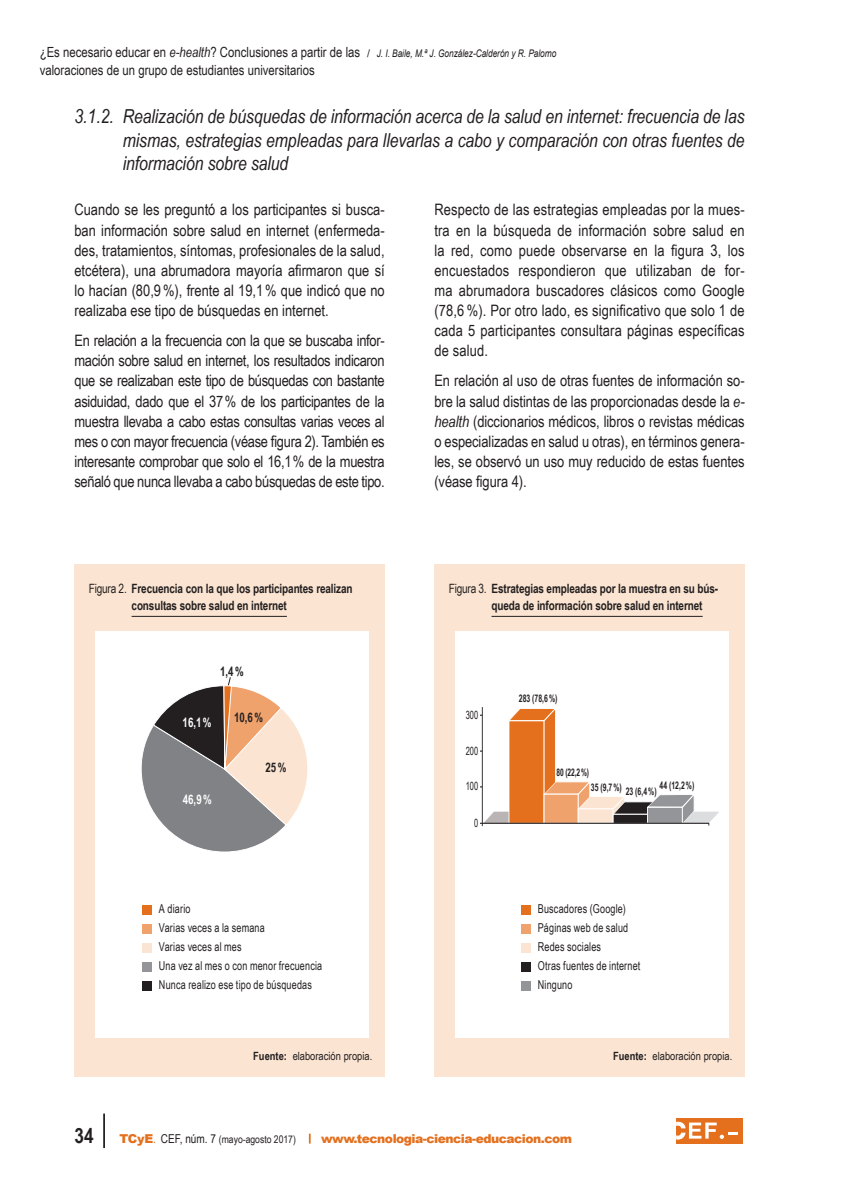
<style>
.page{position:relative;width:844px;height:1191px;background:#fff}
.page>*{position:absolute;margin:0;border:0;box-sizing:border-box;transform-origin:0 0}
.epigrafe_1_1_1{font:italic 19.25px/23.6px "Arial Narrow";letter-spacing:-.005em;color:#231f20;text-align:justify}
.texto_general{font:15.75px/20.1px "Arial Narrow";color:#231f20;text-align:justify}
.t1{font:14px/17.5px "Arial Narrow";color:#231f20}
.t2{font:700 13.12px "Arial Narrow";color:#231f20;scale:.9 1}
.t3{font:700 13.12px "Arial Narrow";color:#fff;scale:.9 1}
.texto_general-2{font:700 12.78px/17.2px "Arial Narrow";letter-spacing:-.01em;color:#231f20;scale:.95 1}
.t4{font:12.25px "Arial Narrow";letter-spacing:.015em;color:#231f20;scale:.9 1}
.t5{font:900 12.25px "Arial";letter-spacing:-.04em;color:#e4701e}
.t6{font:11.55px "Arial Narrow";color:#231f20;scale:.69 1}
.nota_al_pie{font:11.38px "Arial Narrow";color:#231f20}
.t7{font:11.38px "Arial Narrow";color:#231f20;scale:.8 1}
.t8{font:700 10.5px "Arial Narrow";color:#231f20;scale:.8 1}
.t9{font:10.5px "Arial Narrow";color:#231f20}
.t10{font:700 10.5px "Arial Narrow";color:#231f20;scale:.77 1}
.s1{font-style:italic}
.s2{font-family:"Arial";font-size:10.5px}
.s3{font-family:"Arial";font-style:italic;font-size:10.5px}
.s4{font-weight:400}
.s5{font-weight:700}
.s6{font-weight:700;font-size:21px}
.s7{font-family:"Arial";font-weight:900;font-size:12.25px;color:#e4701e}
.s8{font-size:12.25px;color:#e4701e}
.s9{font-size:12.25px}
</style>
<div class="page">
<hr style="left:103px;top:1113px;width:2px;height:35px;background:#231f20">
<div style="left:676px;top:1118px;width:66px;height:25px;background:#e4701e"></div>
<svg style="left:676px;top:1122px;width:62px;height:17px"></svg>
<div style="left:74px;top:564px;width:310px;height:512px;background:#fbe5d2"></div>
<hr style="left:131px;top:616px;width:156px;height:1px;background:#231f20">
<div style="left:95px;top:631px;width:274px;height:407px;background:#fff"></div>
<svg style="left:141px;top:677px;width:167px;height:175px"></svg>
<div style="left:142px;top:905px;width:10px;height:9px;background:#e4701e"></div>
<div style="left:142px;top:924px;width:10px;height:9px;background:#efa26c"></div>
<div style="left:142px;top:942px;width:10px;height:10px;background:#fbe5d2"></div>
<div style="left:142px;top:961px;width:10px;height:10px;background:#939598"></div>
<div style="left:142px;top:980px;width:10px;height:10px;background:#231f20"></div>
<div style="left:434px;top:564px;width:310px;height:512px;background:#fbe5d2"></div>
<hr style="left:491px;top:616px;width:211px;height:1px;background:#231f20">
<div style="left:455px;top:631px;width:273px;height:407px;background:#fff"></div>
<hr style="left:482px;top:707px;width:1px;height:119px;background:#231f20">
<svg style="left:480px;top:707px;width:239px;height:118px"></svg>
<div style="left:521px;top:905px;width:9px;height:9px;background:#e4701e"></div>
<div style="left:521px;top:924px;width:9px;height:9px;background:#efa26c"></div>
<div style="left:521px;top:942px;width:9px;height:10px;background:#fbe5d2"></div>
<div style="left:521px;top:961px;width:9px;height:10px;background:#231f20"></div>
<div style="left:521px;top:980px;width:9px;height:10px;background:#939598"></div>
<p class="t1" style="left:40px;top:43px;width:518px">¿Es necesario educar en <span class="s1">e-health</span>? Conclusiones a partir de las <span class="s2">/</span> <span class="s3">J. I. Baile, M.ª J. González-Calderón y R. Palomo </span>valoraciones de un grupo de estudiantes universitarios</p>
<p class="epigrafe_1_1_1" style="left:123px;top:104px;width:623px;text-indent:-48px">3.1.2. Realización de búsquedas de información acerca de la salud en internet: frecuencia de las mismas, estrategias empleadas para llevarlas a cabo y comparación con otras fuentes de información sobre salud</p>
<p class="texto_general" style="left:74px;top:199px;width:312px">Cuando se les preguntó a los participantes si busca&shy;ban información sobre salud en internet (enfermeda&shy;des, tratamientos, síntomas, profesionales de la salud, etcétera), una abrumadora mayoría afirmaron que sí lo hacían (80,9%), frente al 19,1% que indicó que no realizaba ese tipo de búsquedas en internet.</p>
<p class="texto_general" style="left:74px;top:330px;width:312px">En relación a la frecuencia con la que se buscaba infor&shy;mación sobre salud en internet, los resultados indicaron que se realizaban este tipo de búsquedas con bastante asiduidad, dado que el 37% de los participantes de la muestra llevaba a cabo estas consultas varias veces al mes o con mayor frecuencia (véase figura 2). También es interesante comprobar que solo el 16,1% de la muestra señaló que nunca llevaba a cabo búsquedas de este tipo.</p>
<p class="texto_general" style="left:434px;top:199px;width:312px">Respecto de las estrategias empleadas por la mues&shy;tra en la búsqueda de información sobre salud en la red, como puede observarse en la figura 3, los encuestados respondieron que utilizaban de for&shy;ma abrumadora buscadores clásicos como Google (78,6%). Por otro lado, es significativo que solo 1 de cada 5 participantes consultara páginas específicas de salud.</p>
<p class="texto_general" style="left:434px;top:370px;width:312px">En relación al uso de otras fuentes de información so&shy;bre la salud distintas de las proporcionadas desde la <span class="s1">e&shy;health</span> (diccionarios médicos, libros o revistas médicas o especializadas en salud u otras), en términos genera&shy;les, se observó un uso muy reducido de estas fuentes (véase figura 4).</p>
<p class="texto_general-2" style="left:131px;top:579px;width:234px;text-indent:-43px"><span class="s4">Figura 2.</span> Frecuencia con la que los participantes realizan consultas sobre salud en internet</p>
<p class="t2" style="left:220px;top:661px;width:28px">1,4%</p>
<p class="t3" style="left:182px;top:712px;width:34px">16,1%</p>
<p class="t2" style="left:234px;top:707px;width:34px">10,6%</p>
<p class="t3" style="left:183px;top:789px;width:34px">46,9%</p>
<p class="t2" style="left:265px;top:757px;width:25px">25%</p>
<p class="t4" style="left:159px;top:900px;width:37px">A diario</p>
<p class="t4" style="left:159px;top:919px;width:119px">Varias veces a la semana</p>
<p class="t4" style="left:159px;top:938px;width:93px">Varias veces al mes</p>
<p class="t4" style="left:159px;top:957px;width:183px">Una vez al mes o con menor frecuencia</p>
<p class="t4" style="left:159px;top:976px;width:171px">Nunca realizo ese tipo de búsquedas</p>
<p class="nota_al_pie" style="left:253px;top:1048px;width:120px"><span class="s5">Fuente:</span> elaboración propia.</p>
<p class="texto_general-2" style="left:491px;top:579px;width:240px;text-indent:-43px"><span class="s4">Figura 3.</span> Estrategias empleadas por la muestra en su bús&shy;queda de información sobre salud en internet</p>
<p class="t7" style="left:465px;top:707px;width:17px">300</p>
<p class="t7" style="left:465px;top:742px;width:17px">200</p>
<p class="t7" style="left:465px;top:778px;width:17px">100</p>
<p class="t7" style="left:474px;top:815px;width:7px">0</p>
<p class="t6" style="left:466px;top:707px;width:17px">300</p>
<p class="t6" style="left:466px;top:742px;width:17px">200</p>
<p class="t6" style="left:466px;top:778px;width:17px">100</p>
<p class="t6" style="left:474px;top:814px;width:7px">0</p>
<p class="t8" style="left:518px;top:691px;width:50px">283 (78,6%)</p>
<p class="t10" style="left:556px;top:764px;width:44px">80 (22,2%)</p>
<p class="t8" style="left:659px;top:777px;width:45px">44 (12,2%)</p>
<p class="t8" style="left:590px;top:779px;width:40px">35 (9,7%)</p>
<p class="t8" style="left:625px;top:783px;width:40px">23 (6,4%)</p>
<p class="t4" style="left:537px;top:900px;width:99px">Buscadores (Google)</p>
<p class="t4" style="left:537px;top:919px;width:102px">Páginas web de salud</p>
<p class="t4" style="left:537px;top:938px;width:72px">Redes sociales</p>
<p class="t4" style="left:537px;top:957px;width:115px">Otras fuentes de internet</p>
<p class="t4" style="left:537px;top:976px;width:40px">Ninguno</p>
<p class="nota_al_pie" style="left:613px;top:1048px;width:120px"><span class="s5">Fuente:</span> elaboración propia.</p>
<p class="t9" style="left:74px;top:1131px;width:223px"><span class="s6">34</span> <span class="s7">TCyE</span><span class="s8">.</span> <span class="s9">CEF, núm. 7</span> (mayo-agosto 2017)</p>
<p class="t5" style="left:321px;top:1129px;width:252px">www.tecnologia-ciencia-educacion.com</p>
</div>
